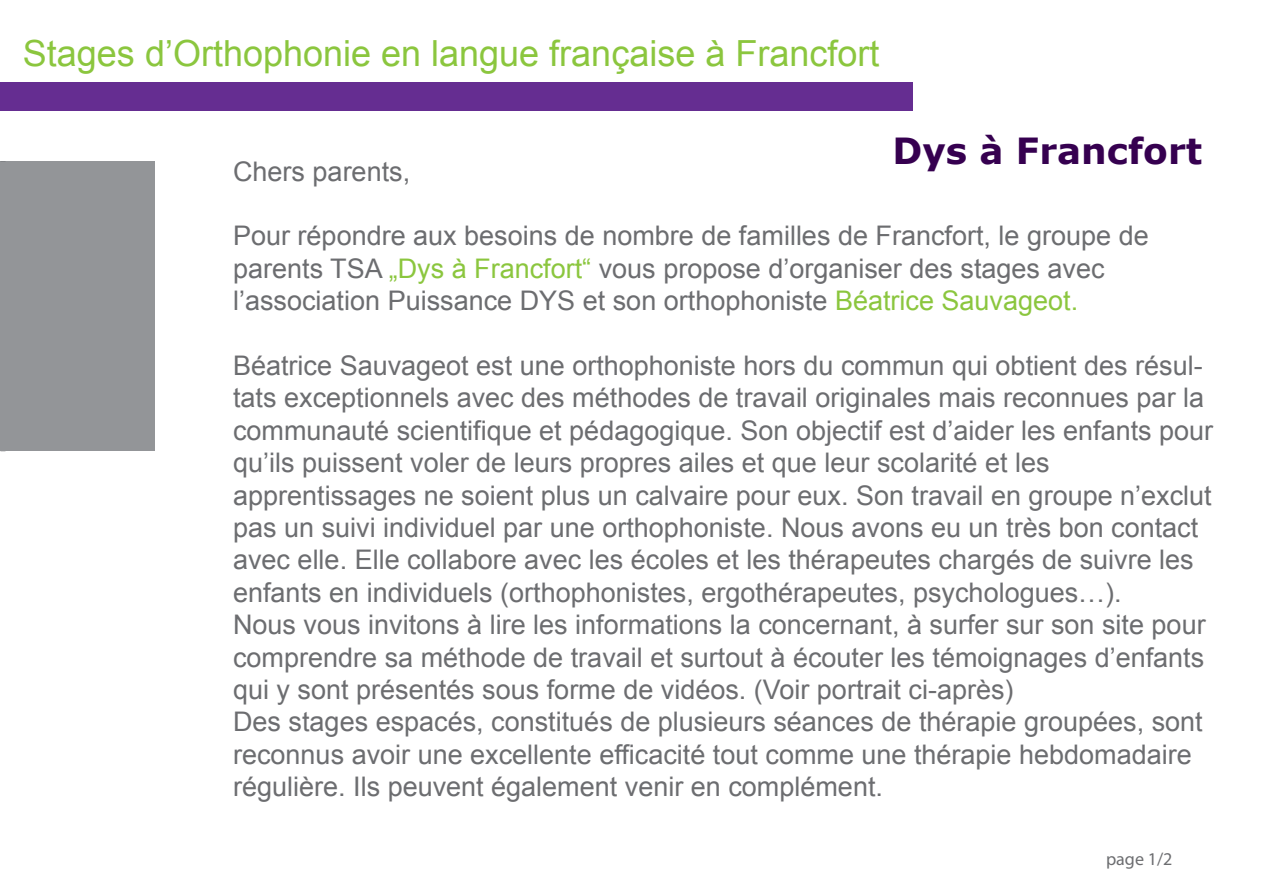
<style>
.page{position:relative;width:1263px;height:893px;background:#fff}
.page>*{position:absolute;margin:0;border:0;box-sizing:border-box;transform-origin:0 0}
.t1{font:36px "Arial";color:#8bc63e}
.t2{font:700 36px "Verdana";color:#360050}
.t3{font:27px/32.4px "Arial";color:#6c6d70}
.t4{font:18px "Myriad Pro";color:#6c6d70}
.s1{color:#8bc63e}
</style>
<div class="page">
<div style="left:0;top:161px;width:155px;height:290px;background:#939598"></div>
<div style="left:1px;top:83px;width:912px;height:28px;background:#652d91"></div>
<p class="t1" style="left:23px;top:30px;width:858px">Stages d’Orthophonie en langue française à Francfort</p>
<p class="t2" style="left:892px;top:127px;width:311px">Dys à Francfort</p>
<p class="t3" style="left:233px;top:155px;width:179px">Chers parents,</p>
<p class="t3" style="left:233px;top:220px;width:917px">Pour répondre aux besoins de nombre de familles de Francfort, le groupe de parents TSA <span class="s1">„Dys à Francfort“</span> vous propose d’organiser des stages avec l’association Puissance DYS et son orthophoniste <span class="s1">Béatrice Sauvageot.</span></p>
<p class="t3" style="left:233px;top:350px;width:982px">Béatrice Sauvageot est une orthophoniste hors du commun qui obtient des résul&shy;tats exceptionnels avec des méthodes de travail originales mais reconnues par la communauté scientifique et pédagogique. Son objectif est d’aider les enfants pour qu’ils puissent voler de leurs propres ailes et que leur scolarité et les apprentissages ne soient plus un calvaire pour eux. Son travail en groupe n’exclut pas un suivi individuel par une orthophoniste. Nous avons eu un très bon contact avec elle. Elle collabore avec les écoles et les thérapeutes chargés de suivre les enfants en individuels (orthophonistes, ergothérapeutes, psychologues…).<br>Nous vous invitons à lire les informations la concernant, à surfer sur son site pour comprendre sa méthode de travail et surtout à écouter les témoignages d’enfants qui y sont présentés sous forme de vidéos. (Voir portrait ci-après)<br>Des stages espacés, constitués de plusieurs séances de thérapie groupées, sont reconnus avoir une excellente efficacité tout comme une thérapie hebdomadaire régulière. Ils peuvent également venir en complément.</p>
<p class="t4" style="left:1106px;top:847px;width:68px">page 1/2</p>
</div>
